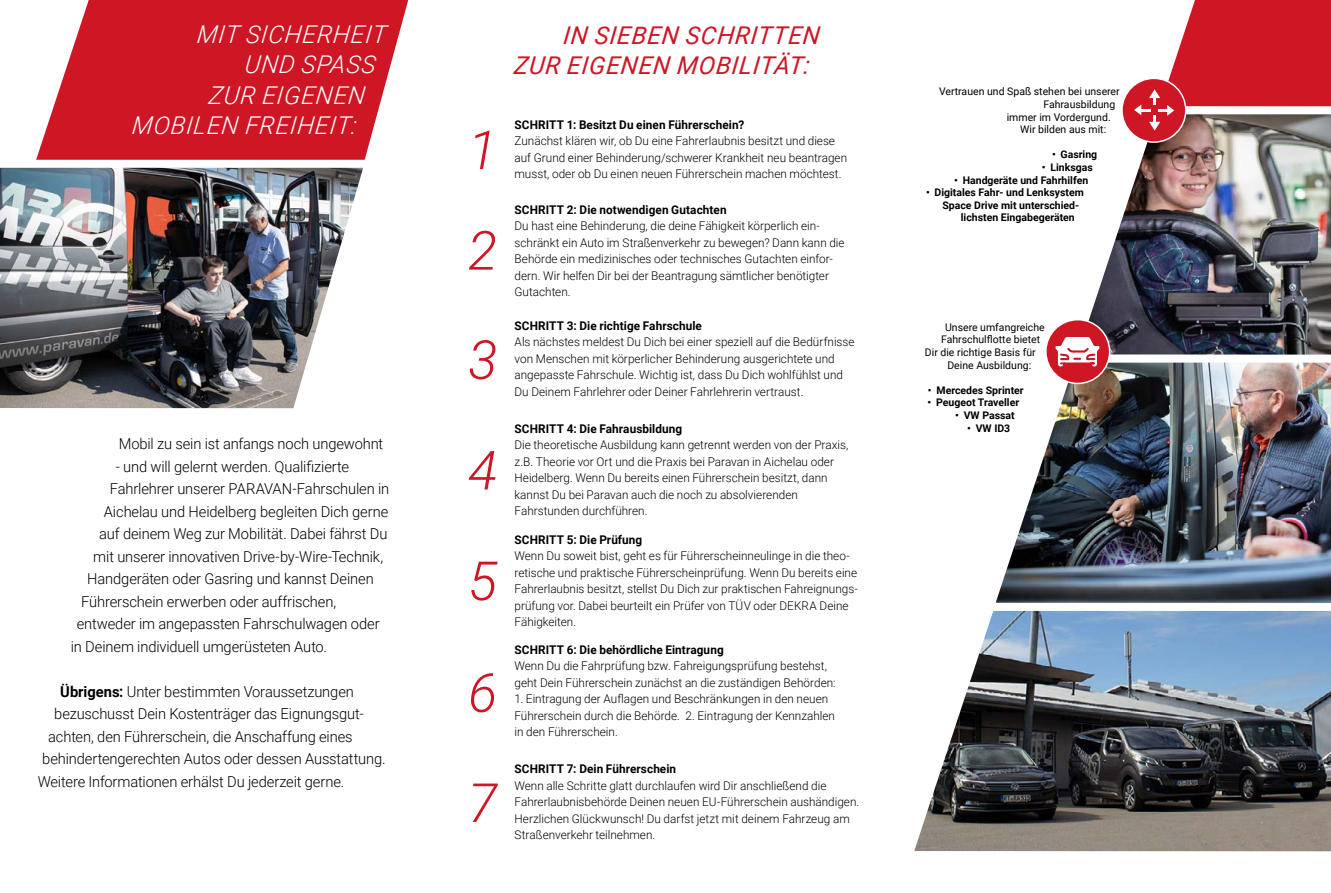
<style>
.page{position:relative;width:1331px;height:893px;background:#fff}
.page>*{position:absolute;margin:0;border:0;box-sizing:border-box;transform-origin:0 0}
.t1{font:italic 300 54px/110.7px "Roboto";color:#ce1625}
.t2{font:italic 300 24.45px "Roboto";letter-spacing:.035em;color:#fff}
.t3{font:italic 24.45px/30.6px "Roboto";letter-spacing:.035em;color:#ce1625}
.t4{font:300 15px "Roboto";letter-spacing:-.01em;color:#000}
.t5{font:300 12px/16.5px "Roboto";color:#000}
.t6{font:700 12px "Roboto";letter-spacing:.01em;color:#000}
.t7{font:700 10.5px "Roboto";color:#000}
.t8{font:10.5px "Roboto";color:#000}
.s1{font-weight:700}
</style>
<div class="page">
<svg style="left:36px;top:0;width:372px;height:160px;background:#d43441"></svg>
<img style="left:0;top:168px;width:363px;height:240px">
<img style="left:914px;top:611px;width:417px;height:240px">
<img style="left:996px;top:363px;width:335px;height:240px">
<img style="left:1088px;top:131px;width:243px;height:224px">
<div style="left:1122px;top:78px;width:64px;height:64px;background:#ce1625;border-radius:50%"></div>
<div style="left:1121px;top:78px;width:65px;height:65px;border:2px solid #fff;border-radius:50%"></div>
<svg style="left:1134px;top:0;width:197px;height:131px"></svg>
<div style="left:1046px;top:320px;width:64px;height:63px;background:#ce1625;border-radius:50%"></div>
<div style="left:1045px;top:319px;width:65px;height:65px;border:2px solid #fff;border-radius:50%"></div>
<svg style="left:1055px;top:337px;width:45px;height:30px"></svg>
<h2 class="t2" style="left:196px;top:17px;width:191px">MIT SICHERHEIT</h2>
<h2 class="t2" style="left:244px;top:47px;width:136px">UND SPASS</h2>
<h2 class="t2" style="left:208px;top:78px;width:162px">ZUR EIGENEN</h2>
<h2 class="t2" style="left:132px;top:109px;width:229px">MOBILEN FREIHEIT:</h2>
<p class="t4" style="left:119px;top:433px;width:266px">Mobil zu sein ist anfangs noch ungewohnt</p>
<p class="t4" style="left:116px;top:456px;width:235px">- und will gelernt werden. Qualifizierte</p>
<p class="t4" style="left:110px;top:478px;width:281px">Fahrlehrer unserer PARAVAN-Fahrschulen in</p>
<p class="t4" style="left:104px;top:501px;width:286px">Aichelau und Heidelberg begleiten Dich gerne</p>
<p class="t4" style="left:99px;top:523px;width:290px">auf deinem Weg zur Mobilität. Dabei fährst Du</p>
<p class="t4" style="left:93px;top:546px;width:291px">mit unserer innovativen Drive-by-Wire-Technik,</p>
<p class="t4" style="left:87px;top:568px;width:288px">Handgeräten oder Gasring und kannst Deinen</p>
<p class="t4" style="left:81px;top:591px;width:256px">Führerschein erwerben oder auffrischen,</p>
<p class="t4" style="left:77px;top:613px;width:304px">entweder im angepassten Fahrschulwagen oder</p>
<p class="t4" style="left:71px;top:636px;width:258px">in Deinem individuell umgerüsteten Auto.</p>
<p class="t4" style="left:60px;top:681px;width:295px"><span class="s1">Übrigens:</span> Unter bestimmten Voraussetzungen</p>
<p class="t4" style="left:54px;top:703px;width:311px">bezuschusst Dein Kostenträger das Eignungsgut-</p>
<p class="t4" style="left:48px;top:726px;width:306px">achten, den Führerschein, die Anschaffung eines</p>
<p class="t4" style="left:42px;top:748px;width:345px">behindertengerechten Autos oder dessen Ausstattung.</p>
<p class="t4" style="left:38px;top:771px;width:308px">Weitere Informationen erhälst Du jederzeit gerne.</p>
<h2 class="t3" style="left:513px;top:19px;width:311px;text-indent:49px">IN SIEBEN SCHRITTEN<br>ZUR EIGENEN MOBILITÄT:</h2>
<h1 class="t1" style="left:468px;top:98px;width:31px;line-height:100.5px">1<br>2</h1>
<h1 class="t1" style="left:468px;top:302px;width:31px;text-align:justify">3<br>4<br>5<br>6<br>7</h1>
<p class="t6" style="left:514px;top:116px;width:231px">SCHRITT 1: Besitzt Du einen Führerschein?</p>
<p class="t5" style="left:514px;top:132px;width:334px">Zunächst klären wir, ob Du eine Fahrerlaubnis besitzt und diese auf Grund einer Behinderung/schwerer Krankheit neu beantragen musst, oder ob Du einen neuen Führerschein machen möchtest.</p>
<p class="t6" style="left:514px;top:201px;width:214px">SCHRITT 2: Die notwendigen Gutachten</p>
<p class="t5" style="left:514px;top:217px;width:332px">Du hast eine Behinderung, die deine Fähigkeit körperlich ein&shy;schränkt ein Auto im Straßenverkehr zu bewegen? Dann kann die Behörde ein medizinisches oder technisches Gutachten einfor&shy;dern. Wir helfen Dir bei der Beantragung sämtlicher benötigter Gutachten.</p>
<p class="t6" style="left:514px;top:317px;width:189px">SCHRITT 3: Die richtige Fahrschule</p>
<p class="t5" style="left:514px;top:333px;width:341px">Als nächstes meldest Du Dich bei einer speziell auf die Bedürfnisse von Menschen mit körperlicher Behinderung ausgerichtete und angepasste Fahrschule. Wichtig ist, dass Du Dich wohlfühlst und Du Deinem Fahrlehrer oder Deiner Fahrlehrerin vertraust.</p>
<p class="t6" style="left:514px;top:420px;width:169px">SCHRITT 4: Die Fahrausbildung</p>
<p class="t5" style="left:514px;top:436px;width:335px">Die theoretische Ausbildung kann getrennt werden von der Praxis, z.B. Theorie vor Ort und die Praxis bei Paravan in Aichelau oder Heidelberg. Wenn Du bereits einen Führerschein besitzt, dann kannst Du bei Paravan auch die noch zu absolvierenden Fahrstunden durchführen.</p>
<p class="t6" style="left:514px;top:531px;width:129px">SCHRITT 5: Die Prüfung</p>
<p class="t5" style="left:514px;top:547px;width:345px">Wenn Du soweit bist, geht es für Führerscheinneulinge in die theo&shy;retische und praktische Führerscheinprüfung. Wenn Du bereits eine Fahrerlaubnis besitzt, stellst Du Dich zur praktischen Fahreignungs&shy;prüfung vor. Dabei beurteilt ein Prüfer von TÜV oder DEKRA Deine Fähigkeiten.</p>
<p class="t6" style="left:514px;top:641px;width:211px">SCHRITT 6: Die behördliche Eintragung</p>
<p class="t5" style="left:514px;top:657px;width:323px">Wenn Du die Fahrprüfung bzw. Fahreigungsprüfung bestehst, geht Dein Führerschein zunächst an die zuständigen Behörden:</p>
<p class="t5" style="left:514px;top:690px;width:322px">1. Eintragung der Auflagen und Beschränkungen in den neuen<br>Führerschein durch die Behörde. 2. Eintragung der Kennzahlen in den Führerschein.</p>
<p class="t6" style="left:514px;top:761px;width:163px">SCHRITT 7: Dein Führerschein</p>
<p class="t5" style="left:514px;top:777px;width:346px">Wenn alle Schritte glatt durchlaufen wird Dir anschließend die Fahrerlaubnisbehörde Deinen neuen EU-Führerschein aushändigen.<br>Herzlichen Glückwunsch! Du darfst jetzt mit deinem Fahrzeug am Straßenverkehr teilnehmen.</p>
<p class="t8" style="left:939px;top:84px;width:182px">Vertrauen und Spaß stehen bei unserer</p>
<p class="t8" style="left:1043px;top:97px;width:73px">Fahrausbildung</p>
<p class="t8" style="left:1007px;top:110px;width:106px">immer im Vordergund.</p>
<p class="t8" style="left:1020px;top:122px;width:88px">Wir bilden aus mit:</p>
<p class="t7" style="left:1052px;top:147px;width:47px">• Gasring</p>
<p class="t7" style="left:1042px;top:160px;width:52px">• Linksgas</p>
<p class="t7" style="left:954px;top:173px;width:136px">• Handgeräte und Fahrhilfen</p>
<p class="t7" style="left:926px;top:185px;width:159px">• Digitales Fahr- und Lenksystem</p>
<p class="t7" style="left:942px;top:198px;width:138px">Space Drive mit unterschied-</p>
<p class="t7" style="left:961px;top:210px;width:115px">lichsten Eingabegeräten</p>
<p class="t8" style="left:945px;top:320px;width:101px">Unsere umfangreiche</p>
<p class="t8" style="left:941px;top:332px;width:101px">Fahrschulflotte bietet</p>
<p class="t8" style="left:925px;top:345px;width:112px">Dir die richtige Basis für</p>
<p class="t8" style="left:947px;top:357px;width:85px">Deine Ausbildung:</p>
<p class="t7" style="left:928px;top:383px;width:97px">• Mercedes Sprinter</p>
<p class="t7" style="left:928px;top:395px;width:93px">• Peugeot Traveller</p>
<p class="t7" style="left:955px;top:408px;width:61px">• VW Passat</p>
<p class="t7" style="left:967px;top:420px;width:45px">• VW ID3</p>
</div>
